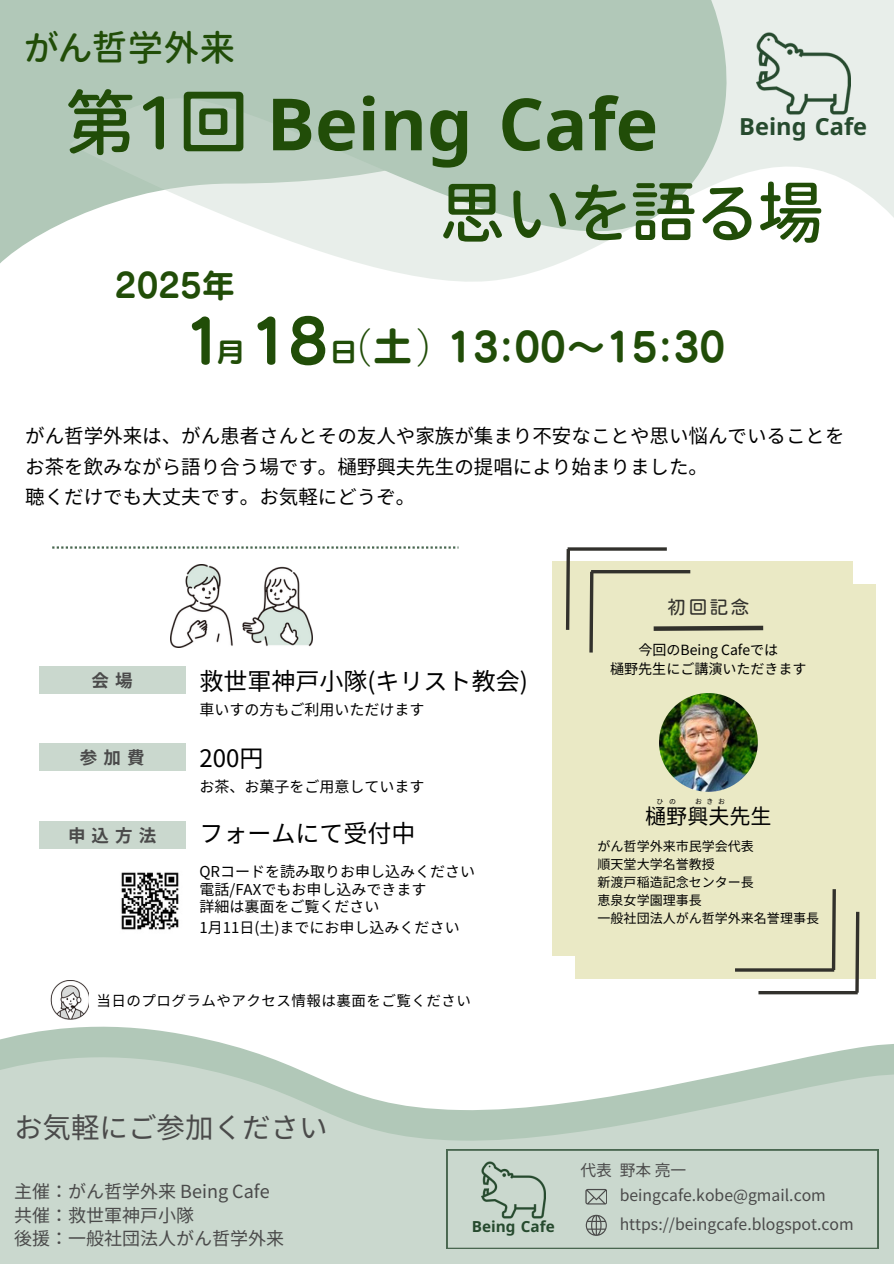
<style>
.page{position:relative;width:894px;height:1264px;background:#fff}
.page>*{position:absolute;margin:0;border:0;box-sizing:border-box;transform-origin:0 0}
.t1{font:700 72px "Noto Sans";color:#214d08}
.t2{font:67.5px "Gen Sen Rounded TW M";color:#214d08}
.t3{font:60px "Canva Seurat Pro N B";color:#214d08}
.t4{font:39.75px "Canva Seurat Pro N B";color:#214d08}
.t5{font:36px "Gen Sen Rounded TW M";color:#214d08}
.t6{font:33.45px "Canva Seurat Pro N B";color:#214d08}
.t7{font:28.5px "Noto Sans JP";color:#4a4a4a}
.t8{font:27px "Canva Seurat Pro N B";color:#214d08}
.t9{font:24px "Noto Sans JP";color:#000}
.t10{font:24px "Noto Sans CJ Ksc";color:#000}
.t11{font:700 23.55px "Noto Sans";color:#264a2e}
.t12{font:21px "Noto Sans JP";color:#000}
.t13{font:19.5px "Noto Sans JP";color:#000}
.t14{font:18.45px "Motoya Maru Std W3";color:#32312c}
.t15{font:18px "Noto Sans JP";color:#4a4a4a}
.t16{font:700 17.55px "Noto Sans JP";letter-spacing:.345em;color:#4a4a4a}
.t17{font:15.75px "Noto Sans JP";color:#4a4a4a}
.t18{font:700 15.3px "Noto Sans";color:#264a2e}
.t19{font:15px "Noto Sans JP";color:#000}
.t20{font:15px "Noto Sans CJ Ksc";color:#000}
.t21{font:14.55px "Noto Sans JP";letter-spacing:.03em;color:#000}
.t22{font:14.1px "Noto Sans JP";color:#000}
.t23{font:13.05px "Noto Sans JP";color:#000}
.t24{font:6.9px "Noto Sans JP";color:#000}
.s1{font-family:"Gen Sen Rounded TW M";font-weight:400}
.s2{font-family:"Seurat Pro N L"}
</style>
<div class="page">
<svg style="left:0;top:1019px;width:893px;height:30px"></svg>
<svg style="left:0;top:1049px;width:893px;height:214px;background:#cddad1"></svg>
<svg style="left:768px;top:0;width:125px;height:216px;fill:#e8eeea"></svg>
<svg style="left:0;top:0;width:768px;height:282px;fill:#b1c8b8"></svg>
<svg style="left:52px;top:546px;width:406px;height:2px"></svg>
<div style="left:552px;top:561px;width:300px;height:394px;background:#eae9c5"></div>
<div style="left:575px;top:584px;width:300px;height:394px;background:#eae9c5"></div>
<hr style="left:567px;top:547px;width:99px;height:3px;background:#32312c">
<svg style="left:565px;top:547px;width:6px;height:83px"></svg>
<hr style="left:734px;top:968px;width:100px;height:3px;background:#32312c">
<svg style="left:829px;top:889px;width:7px;height:83px"></svg>
<hr style="left:591px;top:570px;width:99px;height:3px;background:#32312c">
<svg style="left:589px;top:570px;width:6px;height:83px"></svg>
<hr style="left:758px;top:991px;width:99px;height:3px;background:#32312c">
<svg style="left:853px;top:911px;width:7px;height:84px"></svg>
<svg style="left:653px;top:625px;width:111px;height:6px"></svg>
<img style="left:658px;top:693px;width:99px;height:98px;border-radius:50%">
<div style="left:39px;top:666px;width:146px;height:28px;background:#cad8ce"></div>
<div style="left:446px;top:1149px;width:431px;height:99px;background:#cad8ce"></div>
<img style="left:170px;top:565px;width:142px;height:82px">
<div style="left:39px;top:820px;width:146px;height:28px;background:#cad8ce"></div>
<img style="left:51px;top:980px;width:38px;height:39px">
<div style="left:39px;top:743px;width:146px;height:28px;background:#cad8ce"></div>
<img style="left:756px;top:26px;width:94px;height:94px">
<img style="left:481px;top:1157px;width:64px;height:65px">
<img style="left:121px;top:872px;width:58px;height:58px">
<p class="t5" style="left:24px;top:29px;width:213px">がん哲学外来</p>
<p class="t1" style="left:64px;top:73px;width:595px"><span class="s1">第1回</span> Being Cafe</p>
<p class="t11" style="left:739px;top:110px;width:129px">Being Cafe</p>
<p class="t6" style="left:115px;top:269px;width:122px">2025年</p>
<p class="t2" style="left:438px;top:178px;width:387px">思いを語る場</p>
<p class="t3" style="left:184px;top:311px;width:145px">1 18</p>
<p class="t4" style="left:355px;top:327px;width:371px"><span class="s2">(</span>土<span class="s2">)</span> 13:00〜15:30</p>
<p class="t8" style="left:217px;top:338px;width:25px">月</p>
<p class="t8" style="left:330px;top:338px;width:22px">日</p>
<p class="t13" style="left:25px;top:421px;width:820px">がん哲学外来は、がん患者さんとその友人や家族が集まり不安なことや思い悩んでいることを</p>
<p class="t13" style="left:25px;top:451px;width:684px">お茶を飲みながら語り合う場です。樋野興夫先生の提唱により始まりました。</p>
<p class="t13" style="left:25px;top:481px;width:391px">聴くだけでも大丈夫です。お気軽にどうぞ。</p>
<p class="t16" style="left:92px;top:667px;width:43px">会場</p>
<p class="t9" style="left:199px;top:661px;width:330px">救世軍神戸小隊(キリスト教会)</p>
<h6 class="t20" style="left:199px;top:697px;width:226px">車いすの方もご利用いただけます</h6>
<p class="t16" style="left:80px;top:744px;width:66px">参加費</p>
<p class="t9" style="left:199px;top:739px;width:65px">200円</p>
<p class="t20" style="left:199px;top:774px;width:226px">お茶、お菓子をご用意しています</p>
<p class="t16" style="left:68px;top:821px;width:90px">申込方法</p>
<p class="t10" style="left:199px;top:814px;width:217px">フォームにて受付中</p>
<p class="t19" style="left:199px;top:860px;width:277px">QRコードを読み取りお申し込みください</p>
<p class="t19" style="left:199px;top:878px;width:228px">電話/FAXでもお申し込みできます</p>
<p class="t19" style="left:199px;top:894px;width:181px">詳細は裏面をご覧ください</p>
<p class="t19" style="left:199px;top:915px;width:262px">1月 11日 (土)までにお申し込みください</p>
<p class="t21" style="left:96px;top:988px;width:376px">当日のプログラムやアクセス情報は裏面をご覧ください</p>
<p class="t14" style="left:667px;top:597px;width:83px">初回記念</p>
<p class="t22" style="left:638px;top:638px;width:141px">今回のBeing Cafeでは</p>
<p class="t22" style="left:610px;top:657px;width:198px">樋野先生にご講演いただきます</p>
<p class="t24" style="left:656px;top:796px;width:21px">ひ の</p>
<p class="t24" style="left:695px;top:796px;width:31px">おきお</p>
<h1 class="t23" style="left:597px;top:835px;width:158px">がん哲学外来市民学会代表</h1>
<p class="t23" style="left:597px;top:853px;width:119px">順天堂大学名誉教授</p>
<h5 class="t23" style="left:597px;top:871px;width:156px">新渡戸稲造記念センター長</h5>
<h1 class="t23" style="left:597px;top:889px;width:104px">恵泉女学園理事長</h1>
<h3 class="t23" style="left:597px;top:907px;width:222px">一般社団法人がん哲学外来名誉理事長</h3>
<h1 class="t12" style="left:645px;top:800px;width:125px">樋野興夫先生</h1>
<p class="t7" style="left:14px;top:1105px;width:315px">お気軽にご参加ください</p>
<p class="t15" style="left:14px;top:1177px;width:257px">主催：がん哲学外来 Being Cafe</p>
<p class="t15" style="left:14px;top:1200px;width:182px">共催：救世軍神戸小隊</p>
<h6 class="t15" style="left:14px;top:1224px;width:272px">後援：一般社団法人がん哲学外来</h6>
<p class="t18" style="left:471px;top:1215px;width:84px">Being Cafe</p>
<p class="t17" style="left:580px;top:1158px;width:33px">代表</p>
<h6 class="t17" style="left:619px;top:1158px;width:67px">野本亮一</h6>
<p class="t17" style="left:619px;top:1183px;width:208px">beingcafe.kobe@gmail.com</p>
<p class="t17" style="left:619px;top:1211px;width:235px">https://beingcafe.blogspot.com</p>
</div>
